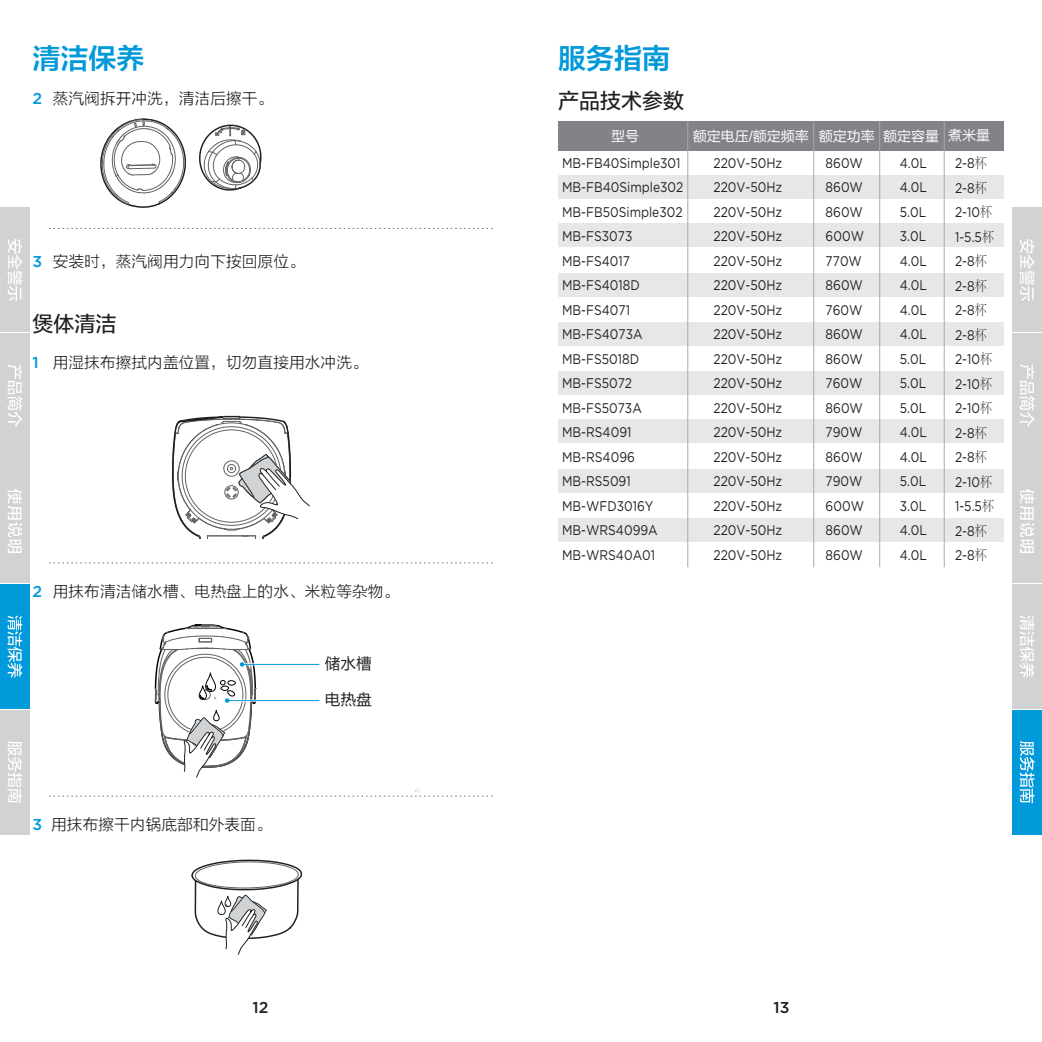
<style>
.page{position:relative;width:1042px;height:1042px;background:#fff}
.page>*{position:absolute;margin:0;border:0;box-sizing:border-box;transform-origin:0 0}
.t1{font:28px "FZLTZCHK GBK1 0";color:#0099da}
.t2{font:21px "FZLTZHUNHK GBK1 0";color:#231f20}
.t3{font:15.75px "FZLTXHK";color:#231f20}
.t4{font:15.75px "FZLTHK GBK1 0";color:#231f20}
.t5{font:500 15.75px "Gotham";color:#231f20}
.t6{font:500 15.75px "Gotham";color:#0099da}
.t7{font:14px/24.5px "Gotham";color:#231f20;scale:.86 1}
.t8{font:14px "FZLTHK GBK1 0";color:#fff}
.s1{font-family:"Gotham";font-weight:500;color:#0099da}
.s2{font-family:"Adobe Song Std";font-weight:300}
</style>
<div class="page">
<svg style="left:49px;top:788px;width:444px;height:9px"></svg>
<svg style="left:49px;top:562px;width:444px;height:1px"></svg>
<svg style="left:191px;top:859px;width:112px;height:96px"></svg>
<svg style="left:171px;top:415px;width:139px;height:124px"></svg>
<svg style="left:154px;top:624px;width:165px;height:154px"></svg>
<div style="left:0;top:333px;width:30px;height:124px;background:#d1d2d4"></div>
<div style="left:0;top:459px;width:30px;height:124px;background:#d1d2d4"></div>
<div style="left:0;top:584px;width:30px;height:124px;background:#0099da"></div>
<div style="left:0;top:710px;width:30px;height:124px;background:#d1d2d4"></div>
<div style="left:0;top:208px;width:30px;height:124px;background:#d1d2d4"></div>
<svg style="left:7px;top:489px;width:15px;height:64px"></svg>
<svg style="left:7px;top:364px;width:15px;height:63px"></svg>
<svg style="left:7px;top:239px;width:15px;height:62px"></svg>
<svg style="left:7px;top:615px;width:15px;height:62px"></svg>
<svg style="left:7px;top:741px;width:15px;height:62px"></svg>
<div style="left:1012px;top:333px;width:30px;height:124px;background:#d1d2d4"></div>
<div style="left:1012px;top:459px;width:30px;height:124px;background:#d1d2d4"></div>
<div style="left:1012px;top:584px;width:30px;height:124px;background:#d1d2d4"></div>
<div style="left:1012px;top:710px;width:30px;height:124px;background:#0099da"></div>
<div style="left:1012px;top:208px;width:30px;height:124px;background:#d1d2d4"></div>
<svg style="left:1020px;top:364px;width:14px;height:63px"></svg>
<svg style="left:1020px;top:489px;width:14px;height:64px"></svg>
<svg style="left:1019px;top:239px;width:15px;height:62px"></svg>
<svg style="left:1019px;top:615px;width:15px;height:62px"></svg>
<svg style="left:1019px;top:741px;width:15px;height:62px"></svg>
<svg style="left:49px;top:228px;width:444px;height:1px"></svg>
<svg style="left:199px;top:124px;width:63px;height:67px"></svg>
<svg style="left:100px;top:118px;width:86px;height:90px"></svg>
<div style="left:558px;top:175px;width:446px;height:24px;background:#e6e7e9"></div>
<div style="left:558px;top:223px;width:446px;height:24px;background:#e6e7e9"></div>
<div style="left:558px;top:273px;width:446px;height:23px;background:#e6e7e9"></div>
<div style="left:558px;top:322px;width:446px;height:23px;background:#e6e7e9"></div>
<div style="left:558px;top:371px;width:446px;height:23px;background:#e6e7e9"></div>
<div style="left:558px;top:420px;width:446px;height:23px;background:#e6e7e9"></div>
<div style="left:558px;top:469px;width:446px;height:23px;background:#e6e7e9"></div>
<div style="left:558px;top:518px;width:446px;height:23px;background:#e6e7e9"></div>
<div style="left:558px;top:121px;width:446px;height:29px;background:#818386"></div>
<hr style="left:813px;top:121px;width:1px;height:446px;background:#a8aaad">
<hr style="left:879px;top:121px;width:1px;height:446px;background:#a8aaad">
<hr style="left:944px;top:121px;width:1px;height:446px;background:#a8aaad">
<hr style="left:687px;top:121px;width:1px;height:446px;background:#a8aaad">
<h1 class="t1" style="left:33px;top:43px;width:113px">清洁保养</h1>
<p class="t3" style="left:33px;top:90px;width:242px"><span class="s1">2</span> 蒸汽阀拆开冲洗，清洁后擦干。</p>
<p class="t3" style="left:33px;top:253px;width:274px"><span class="s1">3</span> 安装时，蒸汽阀用力向下按回原位。</p>
<h2 class="t2" style="left:33px;top:313px;width:85px">煲体清洁</h2>
<p class="t3" style="left:33px;top:354px;width:337px"><span class="s1">1</span> 用湿抹布擦拭内盖位置，切勿直接用水冲洗。</p>
<p class="t3" style="left:33px;top:583px;width:368px"><span class="s1">2</span> 用抹布清洁储水槽、电热盘上的水、米粒等杂物。</p>
<p class="t6" style="left:33px;top:814px;width:11px">3</p>
<p class="t3" style="left:51px;top:816px;width:222px">用抹布擦干内锅底部和外表面。</p>
<p class="t4" style="left:325px;top:655px;width:49px">储水槽</p>
<p class="t4" style="left:325px;top:691px;width:49px">电热盘</p>
<p class="t5" style="left:252px;top:997px;width:17px">12</p>
<h1 class="t1" style="left:558px;top:43px;width:113px">服务指南</h1>
<h2 class="t2" style="left:558px;top:89px;width:127px">产品技术参数</h2>
<p class="t8" style="left:611px;top:128px;width:29px">型号</p>
<p class="t8" style="left:693px;top:128px;width:299px">额定电压/额定频率 额定功率 额定容量 煮米量</p>
<p class="t7" style="left:562px;top:150px;width:142px">MB-FB40Simple301<br>MB-FB40Simple302<br>MB-FB50Simple302<br>MB-FS3073<br>MB-FS4017<br>MB-FS4018D<br>MB-FS4071<br>MB-FS4073A<br>MB-FS5018D<br>MB-FS5072<br>MB-FS5073A<br>MB-RS4091<br>MB-RS4096<br>MB-RS5091<br>MB-WFD3016Y<br>MB-WRS4099A<br>MB-WRS40A01</p>
<p class="t7" style="left:713px;top:150px;width:81px;text-align:justify">220V-50Hz 220V-50Hz 220V-50Hz 220V-50Hz 220V-50Hz 220V-50Hz 220V-50Hz 220V-50Hz 220V-50Hz 220V-50Hz 220V-50Hz 220V-50Hz 220V-50Hz 220V-50Hz 220V-50Hz 220V-50Hz 220V-50Hz</p>
<p class="t7" style="left:825px;top:150px;width:46px">860W<br>860W<br>860W<br>600W<br>770W<br>860W<br>760W<br>860W<br>860W<br>760W<br>860W<br>790W<br>860W<br>790W<br>600W<br>860W<br>860W</p>
<p class="t7" style="left:955px;top:151px;width:47px">2-8<span class="s2">杯<br></span>2-8<span class="s2">杯<br></span>2-10<span class="s2">杯<br></span>1-5.5<span class="s2">杯<br></span>2-8<span class="s2">杯<br></span>2-8<span class="s2">杯<br></span>2-8<span class="s2">杯<br></span>2-8<span class="s2">杯<br></span>2-10<span class="s2">杯<br></span>2-10<span class="s2">杯<br></span>2-10<span class="s2">杯<br></span>2-8<span class="s2">杯<br></span>2-8<span class="s2">杯<br></span>2-10<span class="s2">杯<br></span>1-5.5<span class="s2">杯<br></span>2-8<span class="s2">杯<br></span>2-8<span class="s2">杯</span></p>
<p class="t7" style="left:900px;top:150px;width:33px;text-align:justify">4.0L 4.0L 5.0L 3.0L 4.0L 4.0L 4.0L 4.0L 5.0L 5.0L 5.0L 4.0L 4.0L 5.0L 3.0L 4.0L 4.0L</p>
<p class="t5" style="left:773px;top:997px;width:17px">13</p>
</div>
